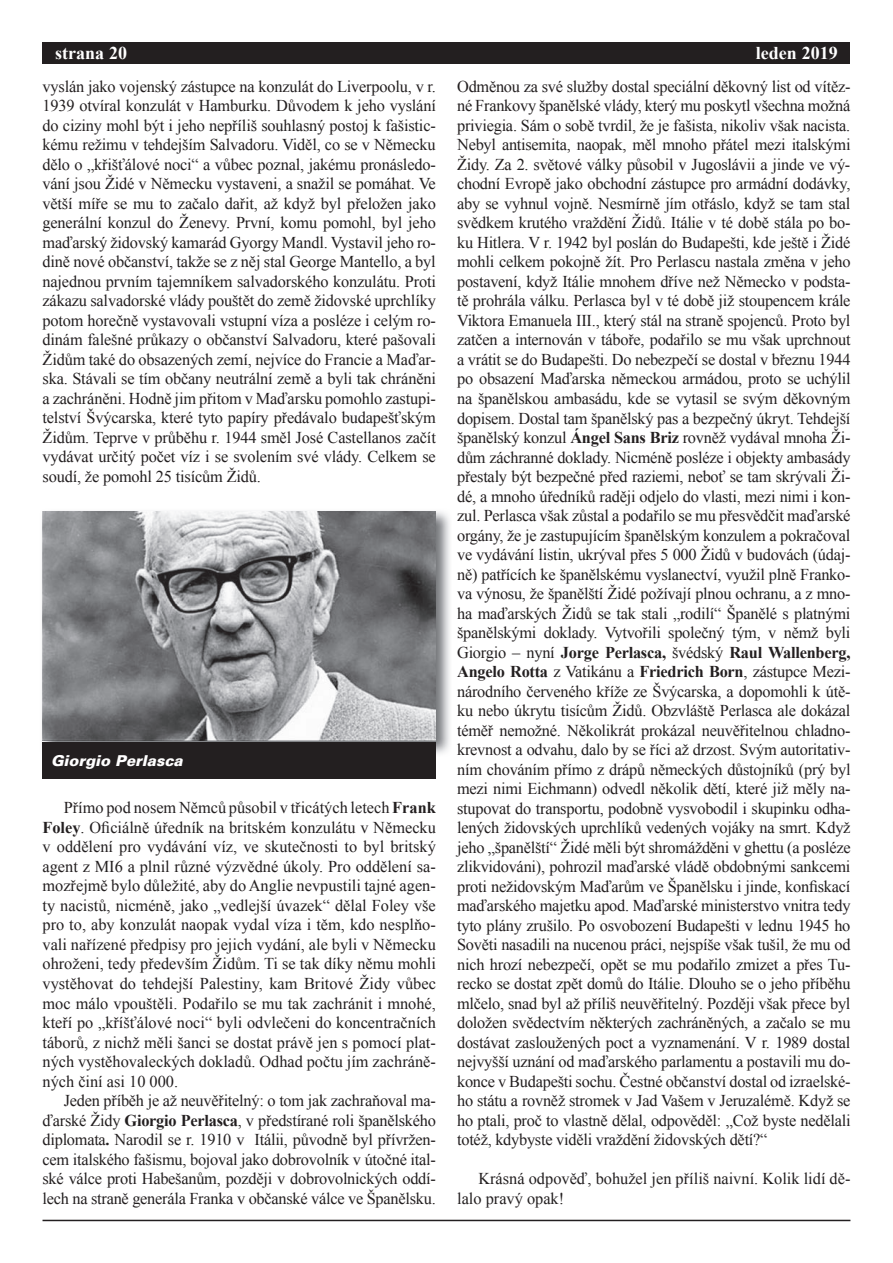
<style>
.page{position:relative;width:893px;height:1263px;background:#fff}
.page>*{position:absolute;margin:0;border:0;box-sizing:border-box;transform-origin:0 0}
.t1{font:700 18px "Times New Roman";color:#fff}
.t2{font:16.5px/19.5px "Times New Roman";letter-spacing:-.01em;color:#231f20;text-align:justify}
.t3{font:italic 900 15px "Univers CE";color:#fff}
.s1{font-weight:700}
</style>
<div class="page">
<hr style="left:43px;top:1220px;width:807px;height:1px;background:#231f20">
<div style="left:43px;top:43px;width:807px;height:21px;background:#231f20"></div>
<img style="left:42px;top:511px;width:408px;height:245px">
<img style="left:43px;top:512px;width:393px;height:229px">
<div style="left:43px;top:743px;width:393px;height:36px;background:#231f20"></div>
<p class="t1" style="left:55px;top:43px;width:73px">strana 20</p>
<p class="t1" style="left:756px;top:43px;width:83px">leden 2019</p>
<p class="t2" style="left:43px;top:76px;width:395px">vyslán jako vojenský zástupce na konzulát do Liverpoolu, v r.<br>1939 otvíral konzulát v Hamburku. Důvodem k jeho vyslání do ciziny mohl být i jeho nepříliš souhlasný postoj k fašistic&shy;kému režimu v tehdejším Salvadoru. Viděl, co se v Německu dělo o „křišťálové noci“ a vůbec poznal, jakému pronásledo&shy;vání jsou Židé v Německu vystaveni, a snažil se pomáhat. Ve větší míře se mu to začalo dařit, až když byl přeložen jako generální konzul do Ženevy. První, komu pomohl, byl jeho maďarský židovský kamarád Gyorgy Mandl. Vystavil jeho ro&shy;dině nové občanství, takže se z něj stal George Mantello, a byl najednou prvním tajemníkem salvadorského konzulátu. Proti zákazu salvadorské vlády pouštět do země židovské uprchlíky potom horečně vystavovali vstupní víza a posléze i celým ro&shy;dinám falešné průkazy o občanství Salvadoru, které pašovali Židům také do obsazených zemí, nejvíce do Francie a Maďar&shy;ska. Stávali se tím občany neutrální země a byli tak chráněni a zachráněni. Hodně jim přitom v Maďarsku pomohlo zastupi&shy;telství Švýcarska, které tyto papíry předávalo budapešťským Židům. Teprve v průběhu r. 1944 směl José Castellanos začít vydávat určitý počet víz i se svolením své vlády. Celkem se soudí, že pomohl 25 tisícům Židů.</p>
<p class="t2" style="left:457px;top:77px;width:395px">Odměnou za své služby dostal speciální děkovný list od vítěz&shy;né Frankovy španělské vlády, který mu poskytl všechna možná priviegia. Sám o sobě tvrdil, že je fašista, nikoliv však nacista.<br>Nebyl antisemita, naopak, měl mnoho přátel mezi italskými Židy. Za 2. světové války působil v Jugoslávii a jinde ve vý&shy;chodní Evropě jako obchodní zástupce pro armádní dodávky, aby se vyhnul vojně. Nesmírně jím otřáslo, když se tam stal svědkem krutého vraždění Židů. Itálie v té době stála po bo&shy;ku Hitlera. V r. 1942 byl poslán do Budapešti, kde ještě i Židé mohli celkem pokojně žít. Pro Perlascu nastala změna v jeho postavení, když Itálie mnohem dříve než Německo v podsta&shy;tě prohrála válku. Perlasca byl v té době již stoupencem krále Viktora Emanuela III., který stál na straně spojenců. Proto byl zatčen a internován v táboře, podařilo se mu však uprchnout a vrátit se do Budapešti. Do nebezpečí se dostal v březnu 1944 po obsazení Maďarska německou armádou, proto se uchýlil na španělskou ambasádu, kde se vytasil se svým děkovným dopisem. Dostal tam španělský pas a bezpečný úkryt. Tehdejší španělský konzul <span class="s1">Ángel Sans Briz</span> rovněž vydával mnoha Ži&shy;dům záchranné doklady. Nicméně posléze i objekty ambasády přestaly být bezpečné před raziemi, neboť se tam skrývali Ži&shy;dé, a mnoho úředníků raději odjelo do vlasti, mezi nimi i kon&shy;zul. Perlasca však zůstal a podařilo se mu přesvědčit maďarské orgány, že je zastupujícím španělským konzulem a pokračoval ve vydávání listin, ukrýval přes 5 000 Židů v budovách (údaj&shy;ně) patřících ke španělskému vyslanectví, využil plně Franko&shy;va výnosu, že španělští Židé požívají plnou ochranu, a z mno&shy;ha maďarských Židů se tak stali „rodilí“ Španělé s platnými španělskými doklady. Vytvořili společný tým, v němž byli Giorgio – nyní <span class="s1">Jorge Perlasca,</span> švédský <span class="s1">Raul Wallenberg, Angelo Rotta</span> z Vatikánu a <span class="s1">Friedrich Born</span>, zástupce Mezi&shy;národního červeného kříže ze Švýcarska, a dopomohli k útě&shy;ku nebo úkrytu tisícům Židů. Obzvláště Perlasca ale dokázal téměř nemožné. Několikrát prokázal neuvěřitelnou chladno&shy;krevnost a odvahu, dalo by se říci až drzost. Svým autoritativ&shy;ním chováním přímo z drápů německých důstojníků (prý byl mezi nimi Eichmann) odvedl několik dětí, které již měly na&shy;stupovat do transportu, podobně vysvobodil i skupinku odha&shy;lených židovských uprchlíků vedených vojáky na smrt. Když jeho „španělští“ Židé měli být shromážděni v ghettu (a posléze zlikvidováni), pohrozil maďarské vládě obdobnými sankcemi proti nežidovským Maďarům ve Španělsku i jinde, konfiskací maďarského majetku apod. Maďarské ministerstvo vnitra tedy tyto plány zrušilo. Po osvobození Budapešti v lednu 1945 ho Sověti nasadili na nucenou práci, nejspíše však tušil, že mu od nich hrozí nebezpečí, opět se mu podařilo zmizet a přes Tu&shy;recko se dostat zpět domů do Itálie. Dlouho se o jeho příběhu mlčelo, snad byl až příliš neuvěřitelný. Později však přece byl doložen svědectvím některých zachráněných, a začalo se mu dostávat zasloužených poct a vyznamenání. V r. 1989 dostal nejvyšší uznání od maďarského parlamentu a postavili mu do&shy;konce v Budapešti sochu. Čestné občanství dostal od izraelské&shy;ho státu a rovněž stromek v Jad Vašem v Jeruzalémě. Když se ho ptali, proč to vlastně dělal, odpověděl: „Což byste nedělali totéž, kdybyste viděli vraždění židovských dětí?“</p>
<p class="t2" style="left:457px;top:1169px;width:395px;text-indent:21px">Krásná odpověď, bohužel jen příliš naivní. Kolik lidí dě&shy;lalo pravý opak!</p>
<p class="t3" style="left:51px;top:755px;width:133px">Giorgio Perlasca</p>
<p class="t2" style="left:43px;top:798px;width:395px;text-indent:21px">Přímo pod nosem Němců působil v třicátých letech <span class="s1">Frank Foley</span>. Oficiálně úředník na britském konzulátu v Německu v oddělení pro vydávání víz, ve skutečnosti to byl britský agent z MI6 a plnil různé výzvědné úkoly. Pro oddělení sa&shy;mozřejmě bylo důležité, aby do Anglie nevpustili tajné agen&shy;ty nacistů, nicméně, jako „vedlejší úvazek“ dělal Foley vše pro to, aby konzulát naopak vydal víza i těm, kdo nesplňo&shy;vali nařízené předpisy pro jejich vydání, ale byli v Německu ohroženi, tedy především Židům. Ti se tak díky němu mohli vystěhovat do tehdejší Palestiny, kam Britové Židy vůbec moc málo vpouštěli. Podařilo se mu tak zachránit i mnohé, kteří po „kříšťálové noci“ byli odvlečeni do koncentračních táborů, z nichž měli šanci se dostat právě jen s pomocí plat&shy;ných vystěhovaleckých dokladů. Odhad počtu jím zachráně&shy;ných činí asi 10 000.</p>
<p class="t2" style="left:43px;top:1091px;width:395px;text-indent:21px">Jeden příběh je až neuvěřitelný: o tom jak zachraňoval ma&shy;ďarské Židy <span class="s1">Giorgio Perlasca</span>, v předstírané roli španělského diplomata<span class="s1">.</span> Narodil se r. 1910 v Itálii, původně byl přívržen&shy;cem italského fašismu, bojoval jako dobrovolník v útočné ital&shy;ské válce proti Habešanům, později v dobrovolnických oddí&shy;lech na straně generála Franka v občanské válce ve Španělsku.</p>
</div>
